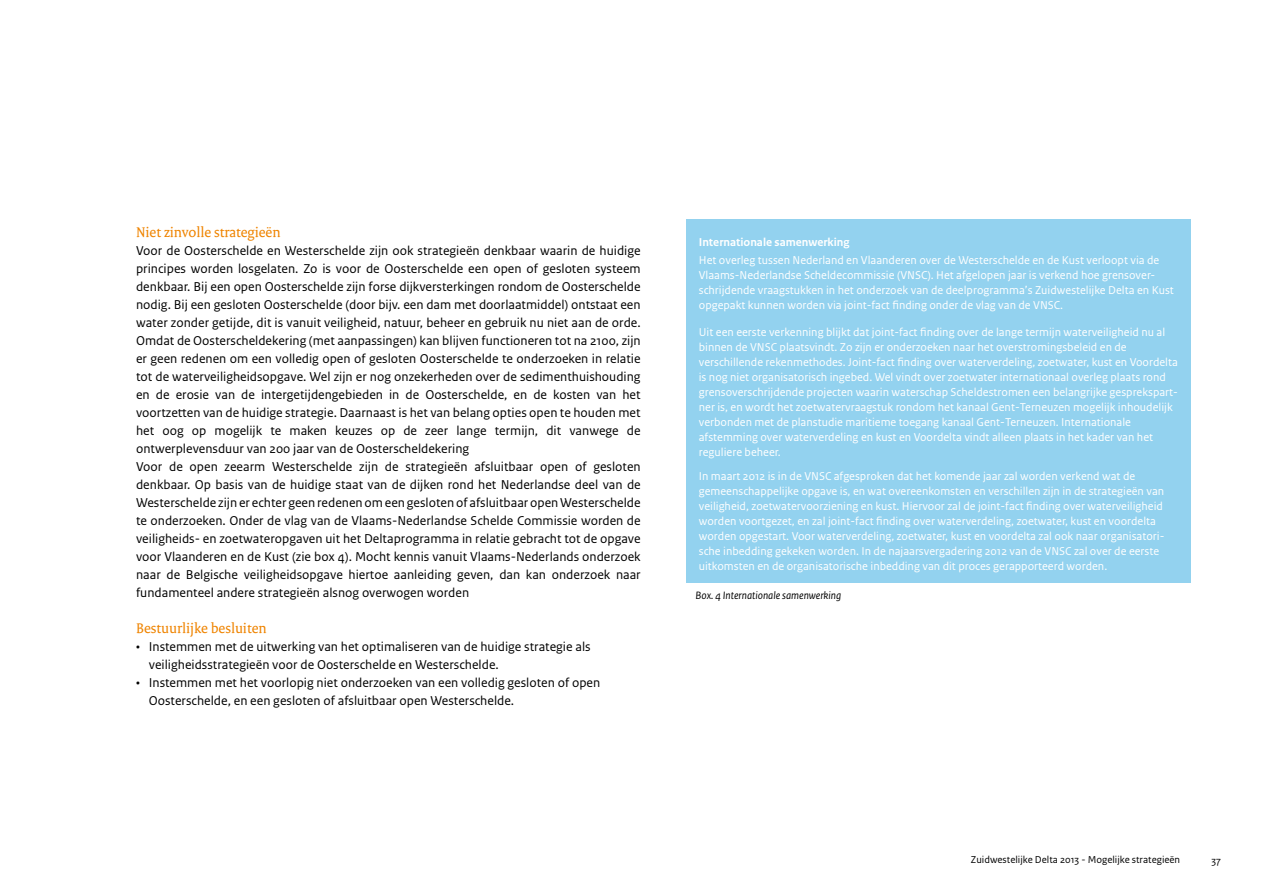
<style>
.page{position:relative;width:1263px;height:893px;background:#fff}
.page>*{position:absolute;margin:0;border:0;box-sizing:border-box;transform-origin:0 0}
.t1{font:15px "Rijksoverheid Serif";color:#ef8400}
.t2{font:13.5px/18px "Rijksoverheid Sans Text";color:#000}
.t3{font:12px/15px "Rijksoverheid Sans Text";color:#fff}
.t4{font:700 12px "Rijksoverheid Sans Text";color:#fff}
.t5{font:italic 11.25px "Rijksoverheid Sans Text";color:#000}
.t6{font:10.5px "Rijksoverheid Sans Text";color:#000}
</style>
<div class="page">
<div style="left:686px;top:219px;width:505px;height:364px;background:#93d2ef"></div>
<p class="t1" style="left:136px;top:224px;width:146px">Niet zinvolle strategieën</p>
<p class="t2" style="left:136px;top:242px;width:506px">Voor de Oosterschelde en Westerschelde zijn ook strategieën denkbaar waarin de huidige principes worden losgelaten. Zo is voor de Oosterschelde een open of gesloten systeem denkbaar. Bij een open Oosterschelde zijn forse dijkversterkingen rondom de Oosterschelde nodig. Bij een gesloten Oosterschelde (door bijv. een dam met doorlaatmiddel) ontstaat een water zonder getijde, dit is vanuit veiligheid, natuur, beheer en gebruik nu niet aan de orde.<br>Omdat de Oosterscheldekering (met aanpassingen) kan blijven functioneren tot na 2100, zijn er geen redenen om een volledig open of gesloten Oosterschelde te onderzoeken in relatie tot de waterveiligheidsopgave. Wel zijn er nog onzekerheden over de sedimenthuishouding en de erosie van de intergetijdengebieden in de Oosterschelde, en de kosten van het voortzetten van de huidige strategie. Daarnaast is het van belang opties open te houden met het oog op mogelijk te maken keuzes op de zeer lange termijn, dit vanwege de ontwerplevensduur van 200 jaar van de Oosterscheldekering<br>Voor de open zeearm Westerschelde zijn de strategieën afsluitbaar open of gesloten denkbaar. Op basis van de huidige staat van de dijken rond het Nederlandse deel van de Westerschelde zijn er echter geen redenen om een gesloten of afsluitbaar open Westerschelde te onderzoeken. Onder de vlag van de Vlaams-Nederlandse Schelde Commissie worden de veiligheids- en zoetwateropgaven uit het Deltaprogramma in relatie gebracht tot de opgave voor Vlaanderen en de Kust (zie box 4). Mocht kennis vanuit Vlaams-Nederlands onderzoek naar de Belgische veiligheidsopgave hiertoe aanleiding geven, dan kan onderzoek naar fundamenteel andere strategieën alsnog overwogen worden</p>
<p class="t1" style="left:136px;top:620px;width:132px">Bestuurlijke besluiten</p>
<p class="t2" style="left:149px;top:638px;width:443px;text-indent:-13px">• Instemmen met de uitwerking van het optimaliseren van de huidige strategie als veiligheidsstrategieën voor de Oosterschelde en Westerschelde.</p>
<p class="t2" style="left:149px;top:674px;width:453px;text-indent:-13px">• Instemmen met het voorlopig niet onderzoeken van een volledig gesloten of open<br>Oosterschelde, en een gesloten of afsluitbaar open Westerschelde.</p>
<p class="t4" style="left:699px;top:235px;width:152px">Internationale samenwerking</p>
<p class="t3" style="left:699px;top:253px;width:477px">Het overleg tussen Nederland en Vlaanderen over de Westerschelde en de Kust verloopt via de Vlaams-Nederlandse Scheldecommissie (VNSC). Het afgelopen jaar is verkend hoe grensover&shy;schrijdende vraagstukken in het onderzoek van de deelprogramma’s Zuidwestelijke Delta en Kust opgepakt kunnen worden via joint-fact finding onder de vlag van de VNSC.</p>
<p class="t3" style="left:699px;top:325px;width:481px">Uit een eerste verkenning blijkt dat joint-fact finding over de lange termijn waterveiligheid nu al binnen de VNSC plaatsvindt. Zo zijn er onderzoeken naar het overstromingsbeleid en de verschillende rekenmethodes. Joint-fact finding over waterverdeling, zoetwater, kust en Voordelta is nog niet organisatorisch ingebed. Wel vindt over zoetwater internationaal overleg plaats rond grensoverschrijdende projecten waarin waterschap Scheldestromen een belangrijke gesprekspart&shy;ner is, en wordt het zoetwatervraagstuk rondom het kanaal Gent-Terneuzen mogelijk inhoudelijk verbonden met de planstudie maritieme toegang kanaal Gent-Terneuzen. Internationale afstemming over waterverdeling en kust en Voordelta vindt alleen plaats in het kader van het reguliere beheer.</p>
<p class="t3" style="left:699px;top:469px;width:467px">In maart 2012 is in de VNSC afgesproken dat het komende jaar zal worden verkend wat de gemeenschappelijke opgave is, en wat overeenkomsten en verschillen zijn in de strategieën van veiligheid, zoetwatervoorziening en kust. Hiervoor zal de joint-fact finding over waterveiligheid worden voortgezet, en zal joint-fact finding over waterverdeling, zoetwater, kust en voordelta worden opgestart. Voor waterverdeling, zoetwater, kust en voordelta zal ook naar organisatori&shy;sche inbedding gekeken worden. In de najaarsvergadering 2012 van de VNSC zal over de eerste uitkomsten en de organisatorische inbedding van dit proces gerapporteerd worden.</p>
<p class="t5" style="left:696px;top:589px;width:147px">Box. 4 Internationale samenwerking</p>
<p class="t6" style="left:971px;top:854px;width:211px">Zuidwestelijke Delta 2013 - Mogelijke strategieën</p>
<p class="t6" style="left:1211px;top:855px;width:11px">37</p>
</div>
